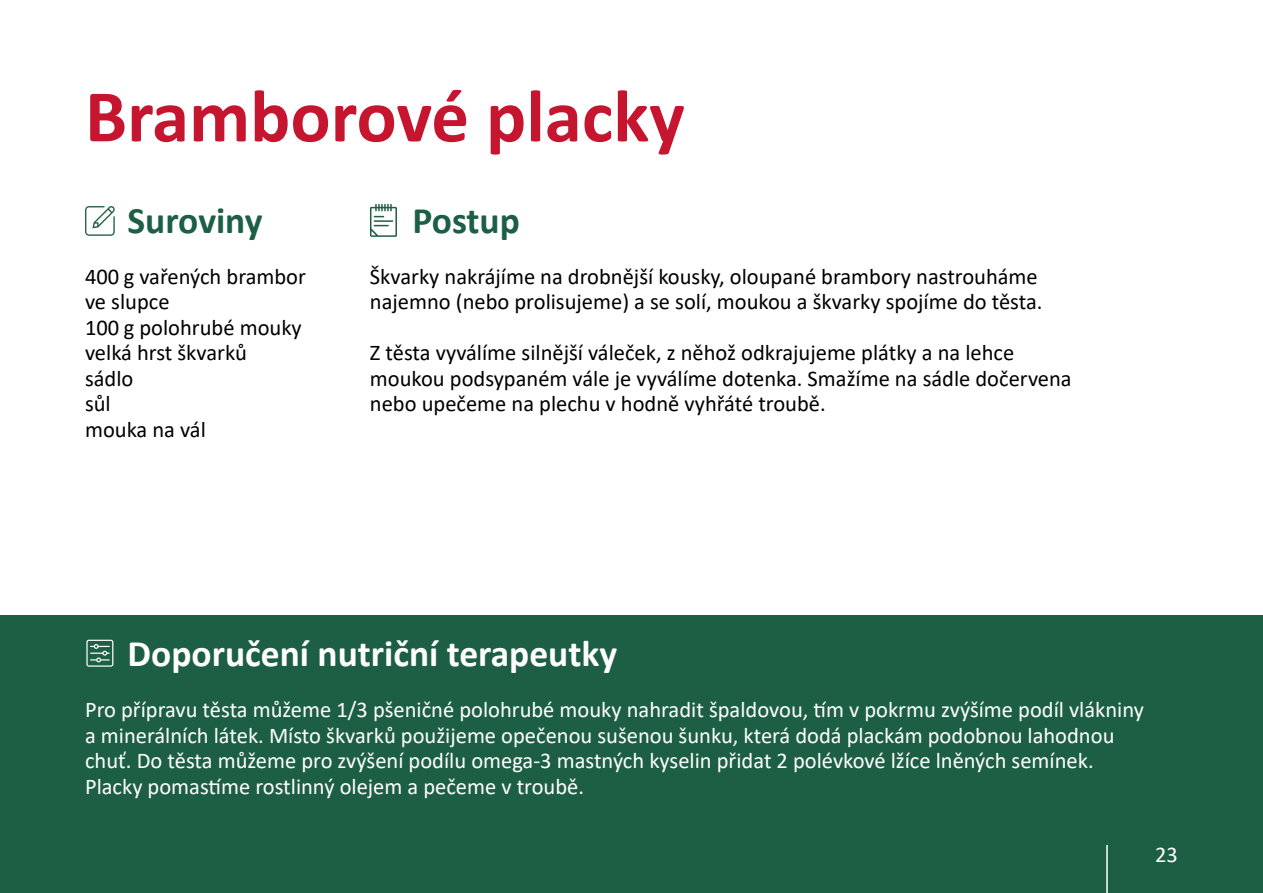
<style>
.page{position:relative;width:1263px;height:893px;background:#fff}
.page>*{position:absolute;margin:0;border:0;box-sizing:border-box;transform-origin:0 0}
.t1{font:700 75px "Calibri";color:#c6152f}
.t2{font:700 37.5px "Calibri";color:#fff}
.t3{font:700 37.5px "Calibri";color:#1d5f45}
.t4{font:22.5px/25.5px "Calibri";color:#000}
.t5{font:22.5px/25.5px "Calibri";color:#fff}
</style>
<div class="page">
<div style="left:0;top:615px;width:1263px;height:278px;background:#1d5f45"></div>
<svg style="left:370px;top:204px;width:27px;height:33px"></svg>
<svg style="left:85px;top:206px;width:30px;height:30px"></svg>
<svg style="left:86px;top:640px;width:27px;height:27px"></svg>
<hr style="left:1106px;top:845px;width:2px;height:48px;background:#fff">
<h1 class="t1" style="left:85px;top:63px;width:601px">Bramborové placky</h1>
<h2 class="t3" style="left:128px;top:194px;width:136px">Suroviny</h2>
<p class="t4" style="left:85px;top:263px;width:222px">400 g vařených brambor ve slupce<br>100 g polohrubé mouky velká hrst škvarků<br>sádlo<br>sůl<br>mouka na vál</p>
<h2 class="t3" style="left:412px;top:194px;width:109px">Postup</h2>
<p class="t4" style="left:370px;top:263px;width:674px">Škvarky nakrájíme na drobnější kousky, oloupané brambory nastrouháme najemno (nebo prolisujeme) a se solí, moukou a škvarky spojíme do těsta.</p>
<p class="t4" style="left:370px;top:339px;width:703px">Z těsta vyválíme silnější váleček, z něhož odkrajujeme plátky a na lehce moukou podsypaném vále je vyválíme dotenka. Smažíme na sádle dočervena nebo upečeme na plechu v hodně vyhřáté troubě.</p>
<h2 class="t2" style="left:128px;top:627px;width:491px">Doporučení nutriční terapeutky</h2>
<p class="t5" style="left:85px;top:697px;width:1060px">Pro přípravu těsta můžeme 1/3 pšeničné polohrubé mouky nahradit špaldovou, tím v pokrmu zvýšíme podíl vlákniny a minerálních látek. Místo škvarků použijeme opečenou sušenou šunku, která dodá plackám podobnou lahodnou chuť. Do těsta můžeme pro zvýšení podílu omega-3 mastných kyselin přidat 2 polévkové lžíce lněných semínek.<br>Placky pomastíme rostlinný olejem a pečeme v troubě.</p>
<p class="t5" style="left:1155px;top:841px;width:24px">23</p>
</div>
